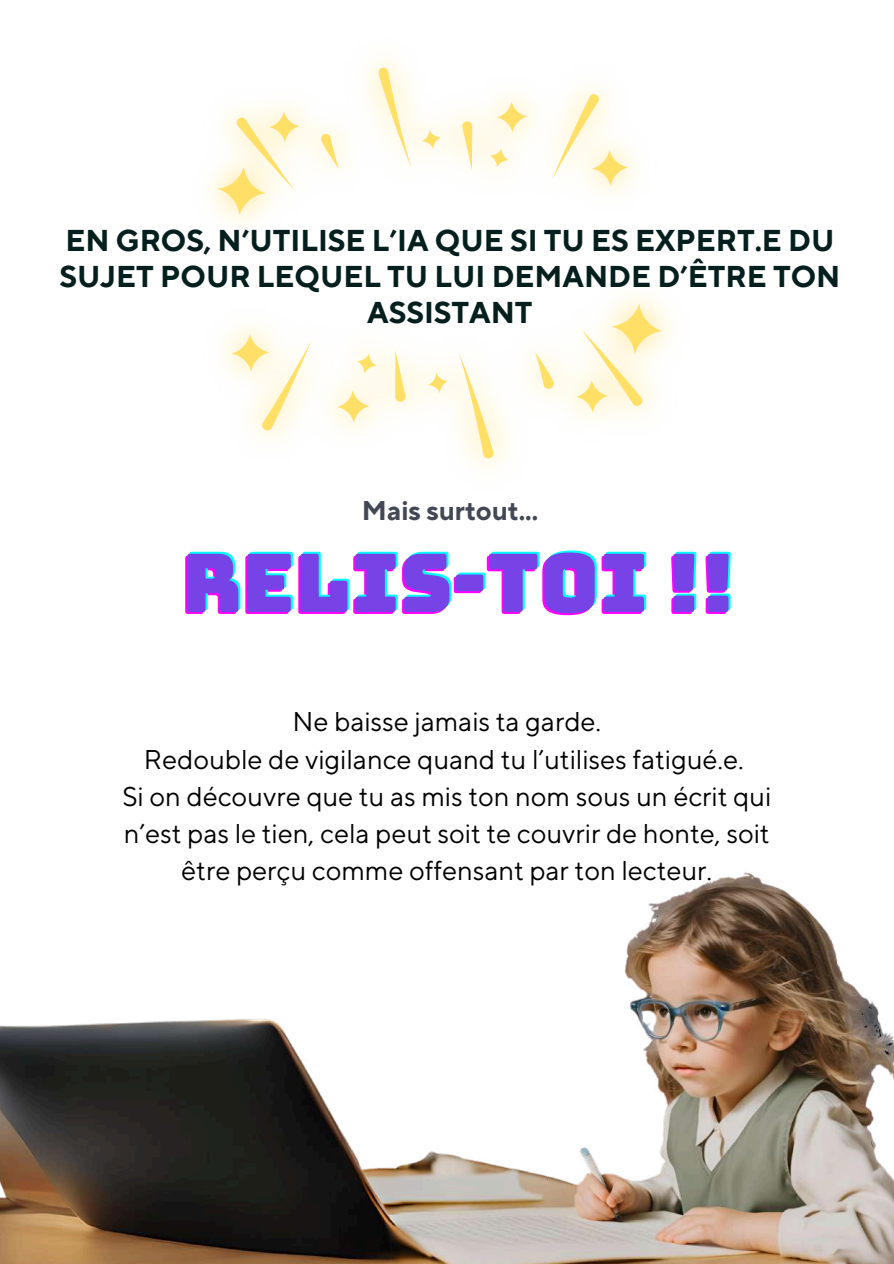
<style>
.page{position:relative;width:894px;height:1264px;background:#fff}
.page>*{position:absolute;margin:0;border:0;box-sizing:border-box;transform-origin:0 0}
.t1{font:80.85px "Bungee";color:#f0f}
.t2{font:700 30px/36px "TT Norms Pro";color:#041f1e;text-align:center}
.t3{font:27px/37.2px "TT Norms Pro";color:#000;text-align:center}
.t4{font:700 27px "TT Norms Pro";color:#424856}
</style>
<div class="page">
<img style="left:0;top:872px;width:893px;height:391px">
<svg style="left:395px;top:350px;width:10px;height:52px"></svg>
<svg style="left:459px;top:353px;width:34px;height:105px"></svg>
<svg style="left:534px;top:352px;width:19px;height:37px"></svg>
<svg style="left:231px;top:334px;width:80px;height:96px"></svg>
<svg style="left:337px;top:390px;width:32px;height:33px"></svg>
<svg style="left:575px;top:303px;width:87px;height:109px"></svg>
<svg style="left:356px;top:353px;width:21px;height:21px"></svg>
<svg style="left:427px;top:373px;width:21px;height:20px"></svg>
<img style="left:210px;top:59px;width:426px;height:164px">
<svg style="left:462px;top:121px;width:10px;height:49px"></svg>
<svg style="left:378px;top:68px;width:33px;height:100px"></svg>
<svg style="left:321px;top:134px;width:18px;height:35px"></svg>
<svg style="left:552px;top:94px;width:76px;height:92px"></svg>
<svg style="left:496px;top:101px;width:31px;height:31px"></svg>
<svg style="left:217px;top:111px;width:83px;height:104px"></svg>
<svg style="left:489px;top:148px;width:20px;height:19px"></svg>
<svg style="left:421px;top:130px;width:20px;height:19px"></svg>
<p class="t2" style="left:59px;top:223px;width:782px">EN GROS, N’UTILISE L’IA QUE SI TU ES EXPERT.E DU<br>SUJET POUR LEQUEL TU LUI DEMANDE D’ÊTRE TON<br>ASSISTANT</p>
<p class="t4" style="left:361px;top:494px;width:178px">Mais surtout...</p>
<h1 class="t1" style="left:179px;top:544px;width:555px">RELIS-TOI !!</h1>
<p class="t3" style="left:122px;top:704px;width:650px">Ne baisse jamais ta garde.<br>Redouble de vigilance quand tu l’utilises fatigué.e.<br>Si on découvre que tu as mis ton nom sous un écrit qui n’est pas le tien, cela peut soit te couvrir de honte, soit être perçu comme offensant par ton lecteur.</p>
</div>
